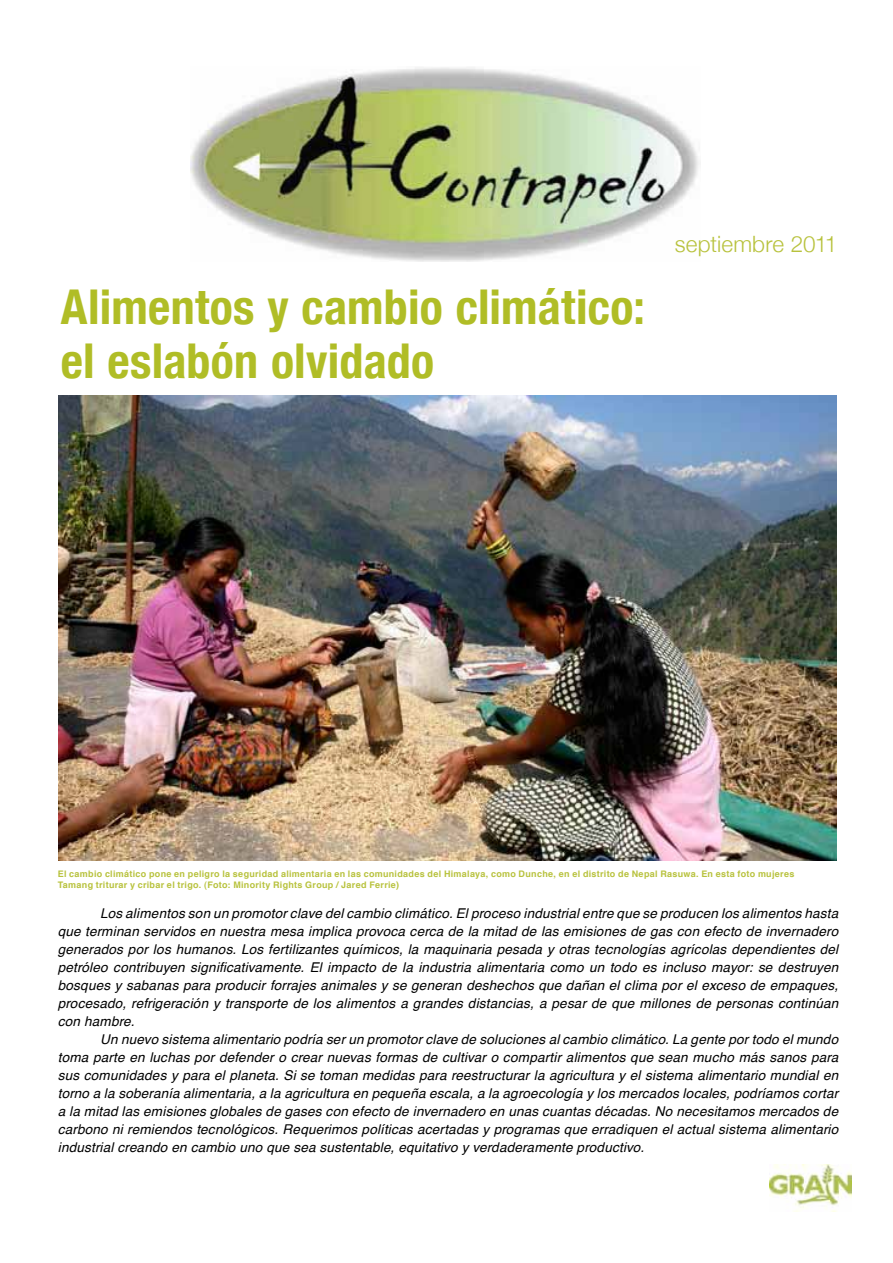
<style>
.page{position:relative;width:893px;height:1263px;background:#fff}
.page>*{position:absolute;margin:0;border:0;box-sizing:border-box;transform-origin:0 0}
.t1{font:700 condensed 48px/54px "Helvetica Neue";letter-spacing:.005em;color:#b0bd26}
.t2{font:300 22.5px "Helvetica Neue";color:#b8c23d}
.t3{font:italic 13.5px/18px "Helvetica";letter-spacing:.015em;color:#000;text-align:justify}
.t4{font:700 9px/10.8px "Helvetica";letter-spacing:.035em;color:#b8c23d}
</style>
<div class="page">
<img style="left:769px;top:1164px;width:82px;height:48px">
<img style="left:191px;top:67px;width:508px;height:195px">
<img style="left:59px;top:396px;width:777px;height:465px">
<h1 class="t1" style="left:61px;top:279px;width:586px">Alimentos y cambio climático: el eslabón olvidado</h1>
<h2 class="t2" style="left:675px;top:230px;width:164px">septiembre 2011</h2>
<p class="t4" style="left:58px;top:869px;width:738px">El cambio climático pone en peligro la seguridad alimentaria en las comunidades del Himalaya, como Dunche, en el distrito de Nepal Rasuwa. En esta foto mujeres<br>Tamang triturar y cribar el trigo. (Foto: Minority Rights Group / Jared Ferrie)</p>
<p class="t3" style="left:58px;top:905px;width:782px;text-indent:43px">Los alimentos son un promotor clave del cambio climático. El proceso industrial entre que se producen los alimentos hasta que terminan servidos en nuestra mesa implica provoca cerca de la mitad de las emisiones de gas con efecto de invernadero generados por los humanos. Los fertilizantes químicos, la maquinaria pesada y otras tecnologías agrícolas dependientes del petróleo contribuyen significativamente. El impacto de la industria alimentaria como un todo es incluso mayor: se destruyen bosques y sabanas para producir forrajes animales y se generan deshechos que dañan el clima por el exceso de empaques, procesado, refrigeración y transporte de los alimentos a grandes distancias, a pesar de que millones de personas continúan con hambre.</p>
<p class="t3" style="left:58px;top:1031px;width:782px;text-indent:43px">Un nuevo sistema alimentario podría ser un promotor clave de soluciones al cambio climático. La gente por todo el mundo toma parte en luchas por defender o crear nuevas formas de cultivar o compartir alimentos que sean mucho más sanos para sus comunidades y para el planeta. Si se toman medidas para reestructurar la agricultura y el sistema alimentario mundial en torno a la soberanía alimentaria, a la agricultura en pequeña escala, a la agroecología y los mercados locales, podríamos cortar a la mitad las emisiones globales de gases con efecto de invernadero en unas cuantas décadas. No necesitamos mercados de carbono ni remiendos tecnológicos. Requerimos políticas acertadas y programas que erradiquen el actual sistema alimentario industrial creando en cambio uno que sea sustentable, equitativo y verdaderamente productivo.</p>
</div>
